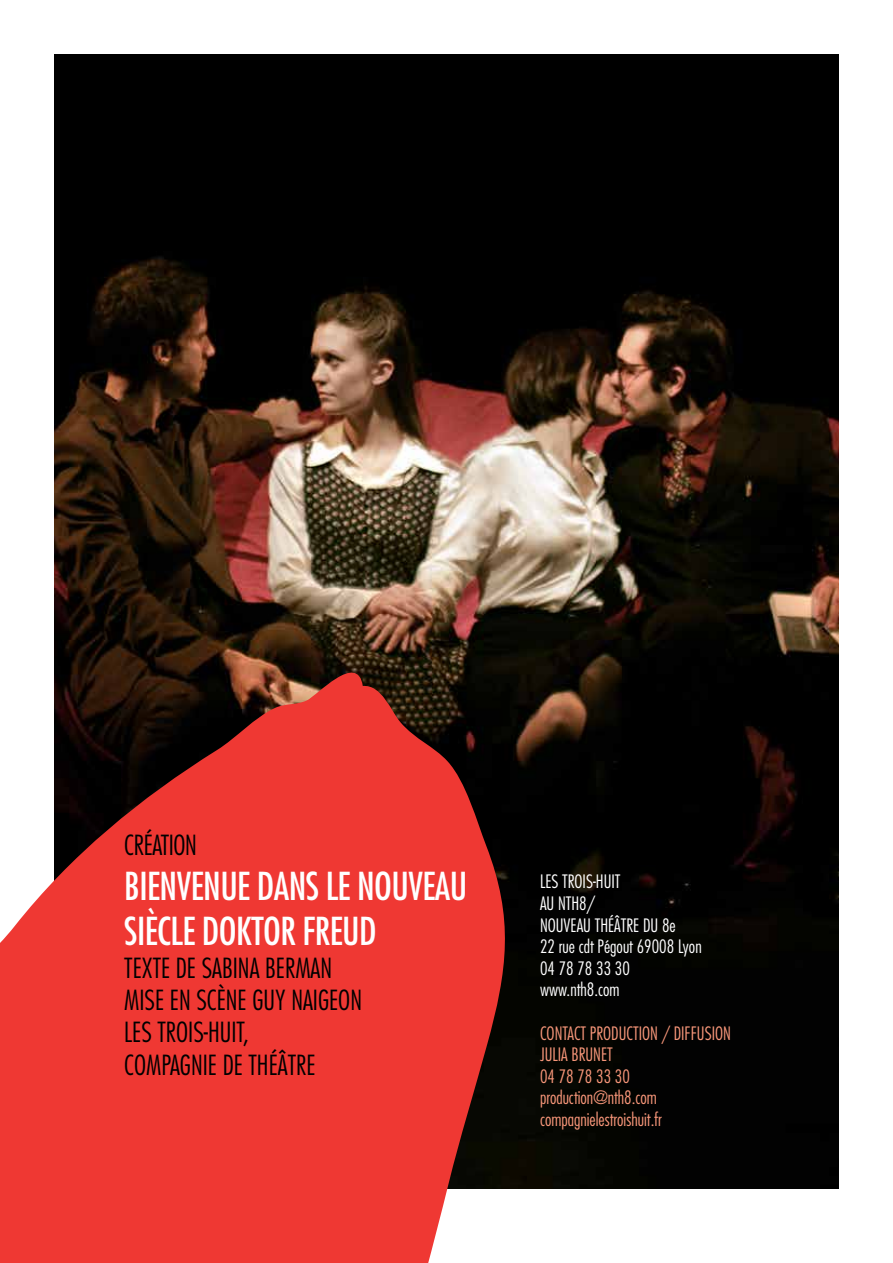
<style>
.page{position:relative;width:893px;height:1263px;background:#fff}
.page>*{position:absolute;margin:0;border:0;box-sizing:border-box;transform-origin:0 0}
.t1{font:condensed 37.5px/45px "Futura";letter-spacing:-.015em;color:#fff}
.t2{font:300 condensed 27px/32.4px "Futura";color:#000}
.t3{font:300 condensed 18px/21.6px "Futura";color:#f79679}
.t4{font:300 condensed 18px/21.6px "Futura";color:#fff}
</style>
<div class="page">
<img style="left:54px;top:54px;width:785px;height:1134px">
<svg style="left:0;top:651px;width:514px;height:612px;background:#c63c37"></svg>
<h2 class="t2" style="left:124px;top:828px;width:38px">CRÉATION</h2>
<h1 class="t1" style="left:124px;top:863px;width:345px">BIENVENUE DANS LE NOUVEAU<br>SIÈCLE DOKTOR FREUD</h1>
<h2 class="t2" style="left:124px;top:951px;width:209px">TEXTE DE SABINA BERMAN<br>MISE EN SCÈNE GUY NAIGEON<br>LES TROIS</h2>
<h2 class="t2" style="left:204px;top:1016px;width:47px">-HUIT,</h2>
<h2 class="t2" style="left:124px;top:1048px;width:22px">COMPAGNIE</h2>
<h2 class="t2" style="left:223px;top:1048px;width:75px">DE THÉÂTRE</h2>
<p class="t4" style="left:540px;top:871px;width:163px">LES TROIS-HUIT<br>AU NTH8/<br>NOUVEAU THÉÂTRE DU 8E<br>22 RUE CDT PÉGOUT 69008 LYON<br>04 78 78 33 30<br>WWW.NTH8.COM</p>
<p class="t3" style="left:540px;top:1022px;width:192px">CONTACT PRODUCTION / DIFFUSION<br>JULIA BRUNET<br>04 78 78 33 30<br>PRODUCTION@NTH8.COM<br>COMPAGNIELESTROISHUIT.FR</p>
</div>
